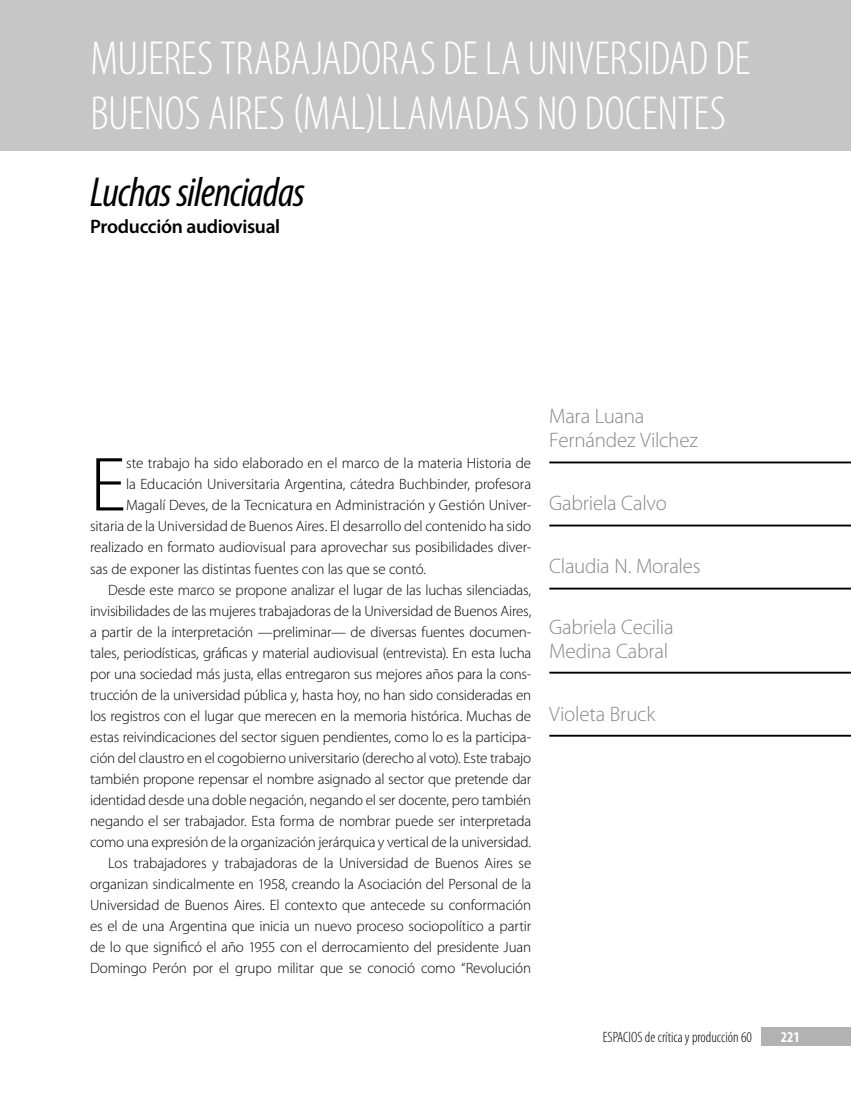
<style>
.page{position:relative;width:851px;height:1098px;background:#fff}
.page>*{position:absolute;margin:0;border:0;box-sizing:border-box;transform-origin:0 0}
._4-1a-Texto_central{font:300 77.25px "Myriad Pro";color:#000}
.Encabezado_Sección{font:300 condensed 48px/55.5px "Myriad Pro";letter-spacing:-.01em;color:#fff}
._2-b-CAP-Titulo{font:italic condensed 42px "Myriad Pro";letter-spacing:-.02em;color:#000}
._2-d-CAP-Autor2{font:300 21px/24px "Myriad Pro";letter-spacing:-.01em;color:#878787}
._2-c-CAP-Subtitulo{font:600 19.5px "Myriad Pro";letter-spacing:-.015em;color:#000}
._4-1a-Texto_central-2{font:300 15px/21px "Myriad Pro";letter-spacing:-.005em;color:#000;text-align:justify}
.t1{font:300 condensed 15px "Myriad Pro";color:#000}
.t2{font:700 condensed 15px "Myriad Pro";color:#fff}
</style>
<div class="page">
<div style="left:760px;top:1027px;width:90px;height:18px;background:#b3b2b2"></div>
<div style="left:0;top:0;width:850px;height:151px;background:#c6c6c6"></div>
<hr style="left:549px;top:461px;width:301px;height:2px;background:#000">
<hr style="left:549px;top:524px;width:301px;height:2px;background:#000">
<hr style="left:549px;top:587px;width:301px;height:2px;background:#000">
<hr style="left:549px;top:671px;width:301px;height:2px;background:#000">
<hr style="left:549px;top:734px;width:301px;height:2px;background:#000">
<p class="Encabezado_Sección" style="left:90px;top:31px;width:661px">MUJERES TRABAJADORAS DE LA UNIVERSIDAD DE<br>BUENOS AIRES (MAL)LLAMADAS NO DOCENTES</p>
<p class="_2-b-CAP-Titulo" style="left:90px;top:169px;width:216px">Luchas silenciadas</p>
<p class="_2-c-CAP-Subtitulo" style="left:90px;top:215px;width:192px">Producción audiovisual</p>
<p class="_4-1a-Texto_central" style="left:90px;top:442px;width:38px">E</p>
<p class="_4-1a-Texto_central-2" style="left:126px;top:453px;width:406px">ste trabajo ha sido elaborado en el marco de la materia Historia de</p>
<p class="_4-1a-Texto_central-2" style="left:126px;top:474px;width:406px">la Educación Universitaria Argentina, cátedra Buchbinder, profesora</p>
<p class="_4-1a-Texto_central-2" style="left:126px;top:495px;width:406px">Magalí Deves, de la Tecnicatura en Administración y Gestión Univer-</p>
<p class="_4-1a-Texto_central-2" style="left:90px;top:516px;width:442px">sitaria de la Universidad de Buenos Aires. El desarrollo del contenido ha sido</p>
<p class="_4-1a-Texto_central-2" style="left:90px;top:537px;width:442px">realizado en formato audiovisual para aprovechar sus posibilidades diver-</p>
<p class="_4-1a-Texto_central-2" style="left:90px;top:558px;width:337px">sas de exponer las distintas fuentes con las que se contó.</p>
<p class="_4-1a-Texto_central-2" style="left:90px;top:579px;width:442px;text-indent:18px">Desde este marco se propone analizar el lugar de las luchas silenciadas, invisibilidades de las mujeres trabajadoras de la Universidad de Buenos Aires, a partir de la interpretación —preliminar— de diversas fuentes documen&shy;tales, periodísticas, gráficas y material audiovisual (entrevista). En esta lucha por una sociedad más justa, ellas entregaron sus mejores años para la cons&shy;trucción de la universidad pública y, hasta hoy, no han sido consideradas en los registros con el lugar que merecen en la memoria histórica. Muchas de estas reivindicaciones del sector siguen pendientes, como lo es la participa&shy;ción del claustro en el cogobierno universitario (derecho al voto). Este trabajo también propone repensar el nombre asignado al sector que pretende dar identidad desde una doble negación, negando el ser docente, pero también negando el ser trabajador. Esta forma de nombrar puede ser interpretada como una expresión de la organización jerárquica y vertical de la universidad.</p>
<p class="_4-1a-Texto_central-2" style="left:90px;top:852px;width:442px;text-indent:18px">Los trabajadores y trabajadoras de la Universidad de Buenos Aires se organizan sindicalmente en 1958, creando la Asociación del Personal de la Universidad de Buenos Aires. El contexto que antecede su conformación es el de una Argentina que inicia un nuevo proceso sociopolítico a partir de lo que significó el año 1955 con el derrocamiento del presidente Juan Domingo Perón por el grupo militar que se conoció como “Revolución</p>
<p class="_2-d-CAP-Autor2" style="left:549px;top:404px;width:150px">Mara Luana<br>Fernández Vilchez</p>
<p class="_2-d-CAP-Autor2" style="left:549px;top:491px;width:119px">Gabriela Calvo</p>
<p class="_2-d-CAP-Autor2" style="left:549px;top:554px;width:153px">Claudia N. Morales</p>
<p class="_2-d-CAP-Autor2" style="left:549px;top:614px;width:126px">Gabriela Cecilia<br>Medina Cabral</p>
<p class="_2-d-CAP-Autor2" style="left:549px;top:701px;width:107px">Violeta Bruck</p>
<p class="t1" style="left:602px;top:1028px;width:151px">ESPACIOS de crítica y producción 60</p>
<p class="t2" style="left:780px;top:1028px;width:21px">221</p>
</div>
